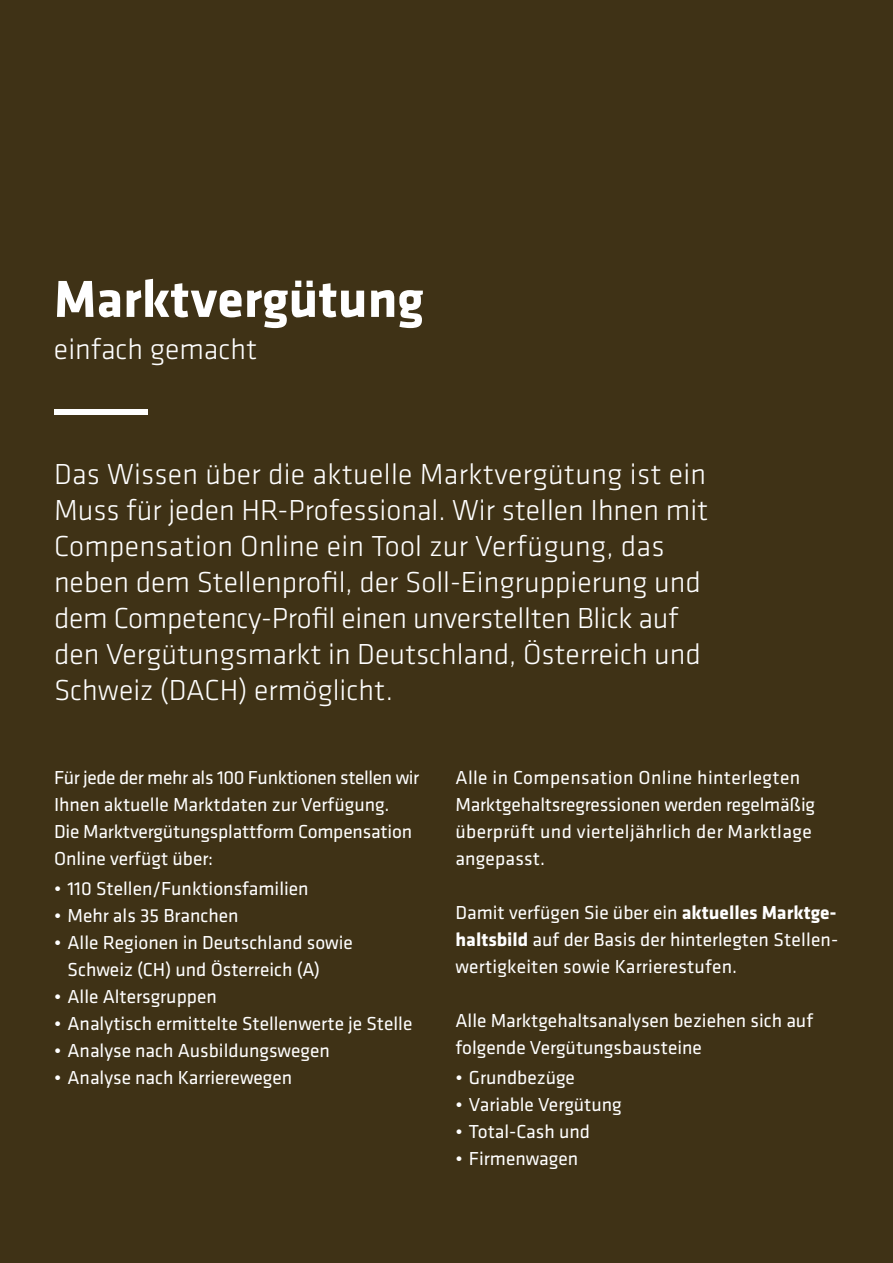
<style>
.page{position:relative;width:893px;height:1263px;background:#3f3216}
.page>*{position:absolute;margin:0;border:0;box-sizing:border-box;transform-origin:0 0}
.t1{font:700 54px "Klavika";color:#fff}
.t2{font:300 30px/36px "Klavika";color:#fff}
.t3{font:19.5px/27px "Klavika";color:#fff}
.t4{font:19.5px/27px "Klavika";letter-spacing:.02em;color:#fff}
.s1{font-weight:700}
</style>
<div class="page">
<div style="left:54px;top:409px;width:94px;height:6px;background:#fff"></div>
<h1 class="t1" style="left:54px;top:270px;width:371px">Marktvergütung</h1>
<h2 class="t2" style="left:54px;top:331px;width:205px">einfach gemacht</h2>
<p class="t2" style="left:54px;top:456px;width:656px">Das Wissen über die aktuelle Marktvergütung ist ein Muss für jeden HR-Professional. Wir stellen Ihnen mit Compensation Online ein Tool zur Verfügung, das neben dem Stellenprofil, der Soll-Eingruppierung und dem Competency-Profil einen unverstellten Blick auf den Vergütungsmarkt in Deutschland, Österreich und Schweiz (DACH) ermöglicht.</p>
<p class="t3" style="left:54px;top:764px;width:367px">Für jede der mehr als 100 Funktionen stellen wir Ihnen aktuelle Marktdaten zur Verfügung.<br>Die Marktvergütungsplattform Compensation Online verfügt über:</p>
<p class="t3" style="left:54px;top:875px;width:256px">• 110 Stellen/Funktionsfamilien</p>
<p class="t3" style="left:54px;top:902px;width:186px">• Mehr als 35 Branchen</p>
<p class="t3" style="left:67px;top:929px;width:287px;text-indent:-13px">• Alle Regionen in Deutschland sowie<br>Schweiz (CH) und Österreich (A)</p>
<p class="t3" style="left:54px;top:983px;width:164px">• Alle Altersgruppen</p>
<p class="t3" style="left:54px;top:1010px;width:360px">• Analytisch ermittelte Stellenwerte je Stelle</p>
<p class="t3" style="left:54px;top:1037px;width:277px">• Analyse nach Ausbildungswegen</p>
<p class="t3" style="left:54px;top:1064px;width:240px">• Analyse nach Karrierewegen</p>
<p class="t4" style="left:455px;top:764px;width:361px">Alle in Compensation Online hinterlegten Marktgehaltsregressionen werden regelmäßig überprüft und vierteljährlich der Marktlage angepasst.</p>
<p class="t3" style="left:455px;top:899px;width:384px;text-align:justify">Damit verfügen Sie über ein <span class="s1">aktuelles Marktge&shy;haltsbild</span> auf der Basis der hinterlegten Stellen&shy;wertigkeiten sowie Karrierestufen.</p>
<p class="t3" style="left:455px;top:1007px;width:359px">Alle Marktgehaltsanalysen beziehen sich auf folgende Vergütungsbausteine</p>
<p class="t3" style="left:455px;top:1064px;width:121px">• Grundbezüge</p>
<p class="t3" style="left:455px;top:1091px;width:168px">• Variable Vergütung</p>
<p class="t3" style="left:455px;top:1118px;width:136px">• Total-Cash und</p>
<p class="t3" style="left:455px;top:1145px;width:124px">• Firmenwagen</p>
</div>
